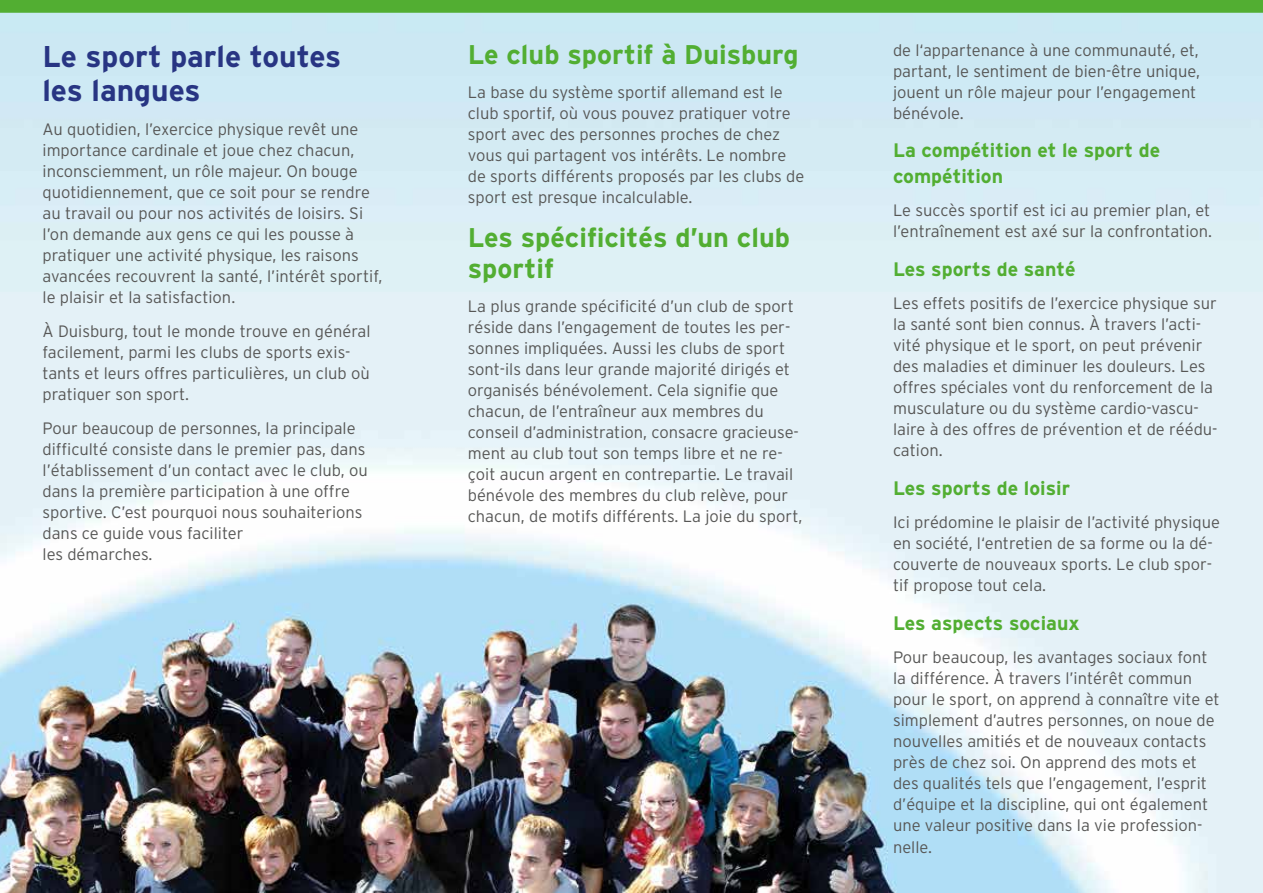
<style>
.page{position:relative;width:1263px;height:893px;background:#fff}
.page>*{position:absolute;margin:0;border:0;box-sizing:border-box;transform-origin:0 0}
.t1{font:700 30px/34.5px "Interstate";color:#283583}
.t2{font:700 27px/31px "Interstate";color:#52ae32}
.t3{font:700 19.5px/25.5px "Interstate";color:#52ae32}
.t4{font:300 16.5px/21px "Interstate";color:#575756}
</style>
<div class="page">
<img style="left:0;top:13px;width:1263px;height:880px">
<svg style="left:0;top:0;width:1263px;height:13px;background:#54af35"></svg>
<h1 class="t1" style="left:43px;top:39px;width:300px">Le sport parle toutes les langues</h1>
<p class="t4" style="left:43px;top:119px;width:341px">Au quotidien, l’exercice physique revêt une importance cardinale et joue chez chacun, inconsciemment, un rôle majeur. On bouge quotidiennement, que ce soit pour se rendre au travail ou pour nos activités de loisirs. Si l’on demande aux gens ce qui les pousse à pratiquer une activité physique, les raisons avancées recouvrent la santé, l’intérêt sportif, le plaisir et la satisfaction.</p>
<p class="t4" style="left:43px;top:320px;width:329px">À Duisburg, tout le monde trouve en général facilement, parmi les clubs de sports exis&shy;tants et leurs offres particulières, un club où pratiquer son sport.</p>
<p class="t4" style="left:43px;top:417px;width:327px">Pour beaucoup de personnes, la principale difficulté consiste dans le premier pas, dans l’établissement d’un contact avec le club, ou dans la première participation à une offre sportive. C’est pourquoi nous souhaiterions dans ce guide vous faciliter<br>les démarches.</p>
<h2 class="t2" style="left:468px;top:39px;width:332px">Le club sportif à Duisburg</h2>
<p class="t4" style="left:468px;top:82px;width:338px">La base du système sportif allemand est le club sportif, où vous pouvez pratiquer votre sport avec des personnes proches de chez vous qui partagent vos intérêts. Le nombre de sports différents proposés par les clubs de sport est presque incalculable.</p>
<h2 class="t2" style="left:468px;top:222px;width:324px">Les spécificités d’un club sportif</h2>
<p class="t4" style="left:468px;top:295px;width:336px">La plus grande spécificité d’un club de sport réside dans l’engagement de toutes les per&shy;sonnes impliquées. Aussi les clubs de sport sont-ils dans leur grande majorité dirigés et organisés bénévolement. Cela signifie que chacun, de l’entraîneur aux membres du conseil d’administration, consacre gracieuse&shy;ment au club tout son temps libre et ne re&shy;çoit aucun argent en contrepartie. Le travail bénévole des membres du club relève, pour chacun, de motifs différents. La joie du sport,</p>
<p class="t4" style="left:893px;top:39px;width:308px">de l‘appartenance à une communauté, et, partant, le sentiment de bien-être unique, jouent un rôle majeur pour l’engagement bénévole.</p>
<p class="t3" style="left:893px;top:137px;width:269px">La compétition et le sport de compétition</p>
<p class="t4" style="left:893px;top:200px;width:321px">Le succès sportif est ici au premier plan, et l’entraînement est axé sur la confrontation.</p>
<p class="t3" style="left:893px;top:256px;width:184px">Les sports de santé</p>
<p class="t4" style="left:893px;top:293px;width:326px">Les effets positifs de l’exercice physique sur la santé sont bien connus. À travers l’acti&shy;vité physique et le sport, on peut prévenir des maladies et diminuer les douleurs. Les offres spéciales vont du renforcement de la musculature ou du système cardio-vascu&shy;laire à des offres de prévention et de réédu&shy;cation.</p>
<p class="t3" style="left:893px;top:475px;width:179px">Les sports de loisir</p>
<p class="t4" style="left:893px;top:512px;width:328px">Ici prédomine le plaisir de l’activité physique en société, l‘entretien de sa forme ou la dé&shy;couverte de nouveaux sports. Le club spor&shy;tif propose tout cela.</p>
<p class="t3" style="left:893px;top:610px;width:188px">Les aspects sociaux</p>
<p class="t4" style="left:893px;top:647px;width:328px">Pour beaucoup, les avantages sociaux font la différence. À travers l’intérêt commun pour le sport, on apprend à connaître vite et simplement d’autres personnes, on noue de nouvelles amitiés et de nouveaux contacts près de chez soi. On apprend des mots et des qualités tels que l’engagement, l’esprit d’équipe et la discipline, qui ont également une valeur positive dans la vie profession&shy;nelle.</p>
</div>
